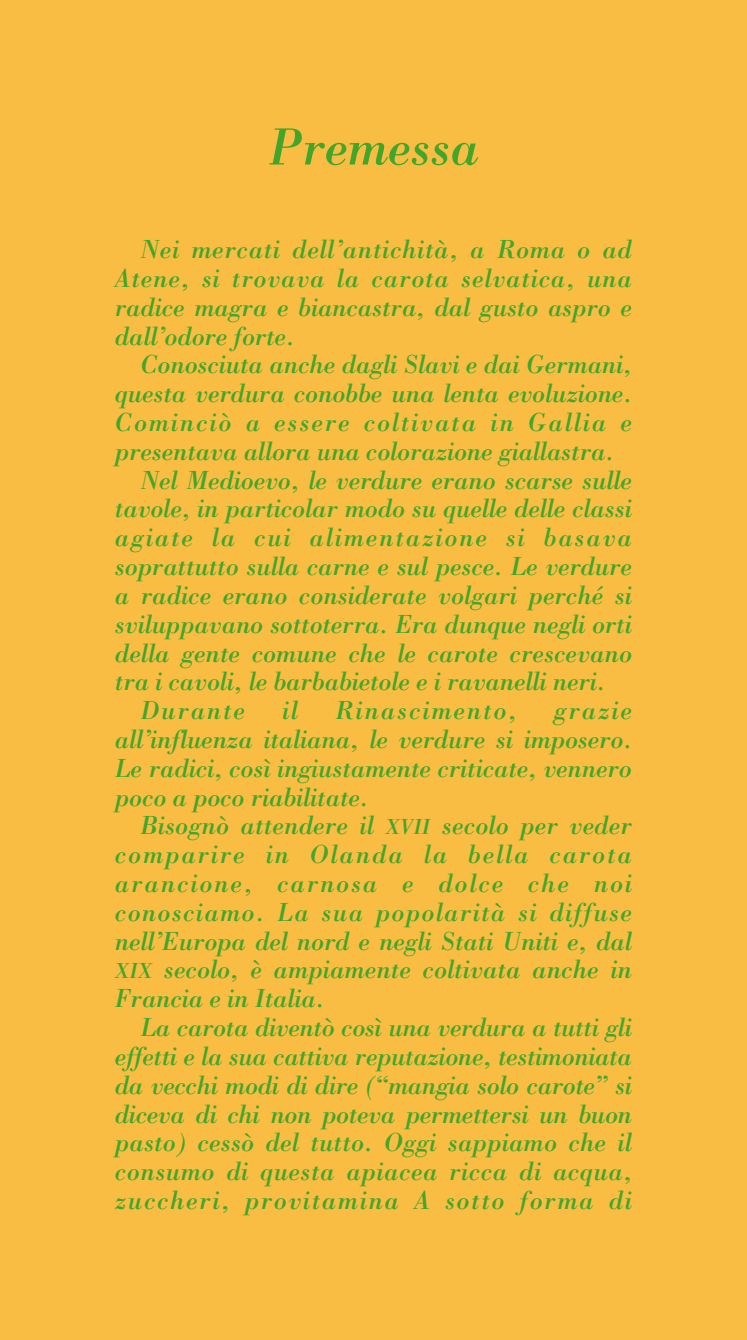
<style>
.page{position:relative;width:747px;height:1340px;background:#fff}
.page>*{position:absolute;margin:0;border:0;box-sizing:border-box;transform-origin:0 0}
.t1{font:italic 54px "Bodoni";letter-spacing:-.01em;color:#42a62a}
.t2{font:italic 27px/28.8px "Bodoni";letter-spacing:-.01em;color:#42a62a;text-align:justify}
.t3{font:italic 27px "Bodoni";letter-spacing:.065em;color:#42a62a}
.s1{font-size:22.5px}
</style>
<div class="page">
<div style="left:0;top:0;width:746px;height:1339px;background:#fabd43"></div>
<h1 class="t1" style="left:267px;top:128px;width:213px">Premessa</h1>
<p class="t2" style="left:115px;top:238px;width:518px;text-indent:26px">Nei mercati dell’antichità, a Roma o ad Atene, si trovava la carota selvatica, una radice magra e biancastra, dal gusto aspro e dall’odore forte.</p>
<p class="t2" style="left:140px;top:353px;width:493px">Conosciuta anche dagli Slavi e dai Germani,</p>
<p class="t2" style="left:115px;top:382px;width:518px">questa verdura conobbe una lenta evoluzione.</p>
<p class="t3" style="left:115px;top:412px;width:518px">Cominciò a essere coltivata in Gallia e</p>
<p class="t2" style="left:115px;top:439px;width:500px">presentava allora una colorazione giallastra.</p>
<p class="t2" style="left:140px;top:468px;width:493px">Nel Medioevo, le verdure erano scarse sulle</p>
<p class="t2" style="left:115px;top:497px;width:518px">tavole, in particolar modo su quelle delle classi</p>
<p class="t3" style="left:115px;top:528px;width:518px">agiate la cui alimentazione si basava</p>
<p class="t2" style="left:115px;top:554px;width:518px">soprattutto sulla carne e sul pesce. Le verdure</p>
<p class="t2" style="left:115px;top:583px;width:518px">a radice erano considerate volgari perché si</p>
<p class="t2" style="left:115px;top:612px;width:518px">sviluppavano sottoterra. Era dunque negli orti</p>
<p class="t2" style="left:115px;top:641px;width:518px">della gente comune che le carote crescevano</p>
<p class="t2" style="left:115px;top:670px;width:492px">tra i cavoli, le barbabietole e i ravanelli neri.</p>
<p class="t3" style="left:140px;top:700px;width:106px">Durante</p>
<p class="t2" style="left:282px;top:698px;width:18px">il</p>
<p class="t3" style="left:335px;top:700px;width:183px">Rinascimento,</p>
<p class="t2" style="left:115px;top:698px;width:518px;text-indent:438px">grazie all’influenza italiana, le verdure si imposero.<br>Le radici, così ingiustamente criticate, vennero poco a poco riabilitate.</p>
<p class="t2" style="left:115px;top:814px;width:518px;text-indent:26px">Bisognò attendere il <span class="s1">XVII</span> secolo per veder comparire in Olanda la bella carota arancione, carnosa e dolce che noi conosciamo. La sua popolarità si diffuse nell’Europa del nord e negli Stati Uniti e, dal <span class="s1">XIX</span> secolo, è ampiamente coltivata anche in Francia e in Italia.</p>
<p class="t2" style="left:115px;top:1015px;width:518px;text-indent:26px">La carota diventò così una verdura a tutti gli effetti e la sua cattiva reputazione, testimoniata da vecchi modi di dire (“mangia solo carote” si diceva di chi non poteva permettersi un buon pasto) cessò del tutto. Oggi sappiamo che il consumo di questa apiacea ricca di acqua, zuccheri, provitamina A sotto forma di</p>
</div>
